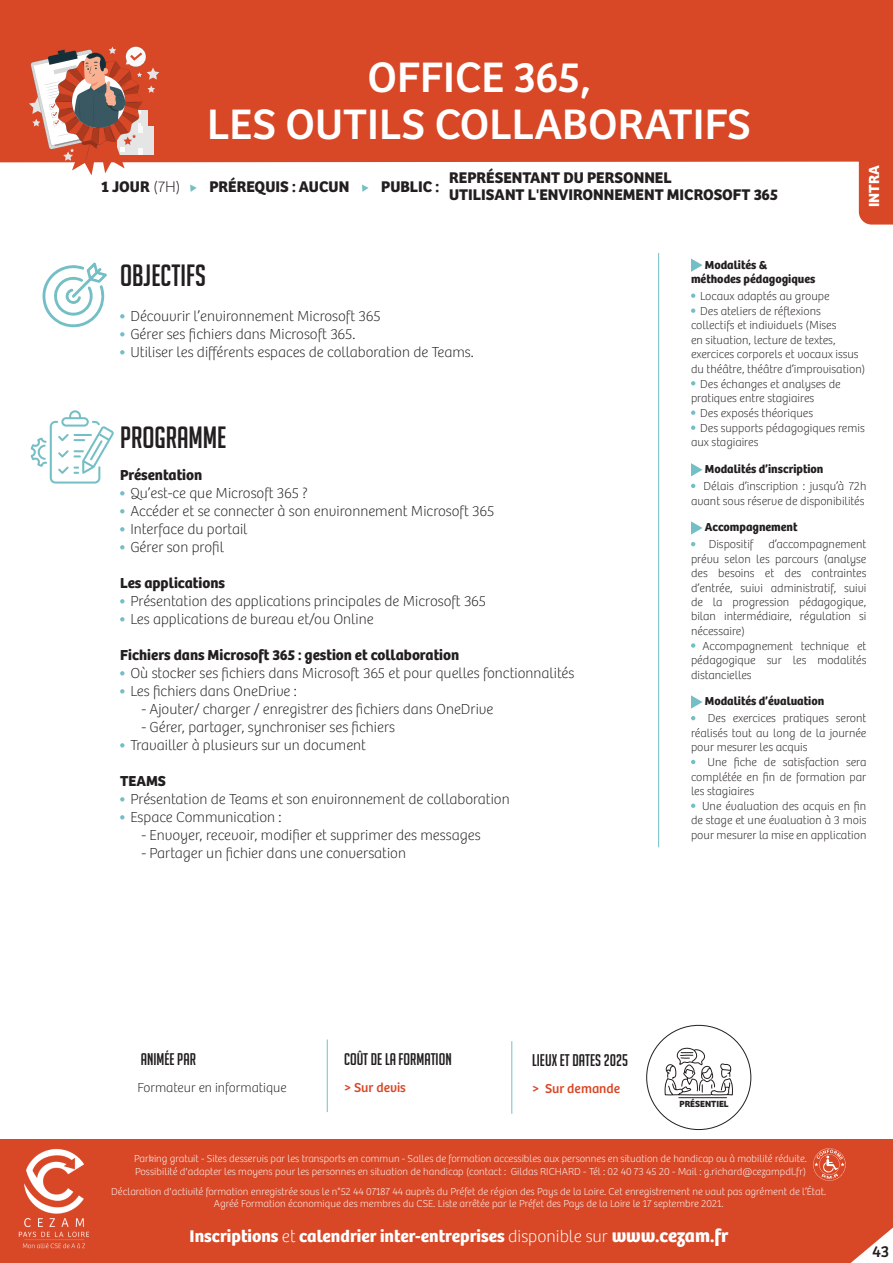
<style>
.page{position:relative;width:893px;height:1263px;background:#fff}
.page>*{position:absolute;margin:0;border:0;box-sizing:border-box;transform-origin:0 0}
.t1{font:44.25px/47.5px "Bree";color:#fff;text-align:center}
.t2{font:30px "Big Noodle Titling";color:#231f20}
.t3{font:700 17.55px "Bree";color:#fff}
.t4{font:16.5px "Big Noodle Titling";color:#231f20}
.t5{font:16.5px "Bree";color:#231f20}
.t6{font:700 16.05px/16.5px "Bree";color:#231f20}
.t7{font:700 15.15px "Bree";color:#fff}
.t8{font:100 15px/18px "Bree";color:#231f20}
.t9{font:700 15px "Bree";color:#231f20}
.t10{font:100 13.5px "Bree";color:#231f20}
.t11{font:13.5px "Bree";color:#d84726}
.t12{font:100 12px/14.4px "Bree";color:#231f20;text-align:justify}
.t13{font:700 12px/14.4px "Bree";color:#231f20}
.t14{font:100 10.5px/12.6px "Bree";color:#fff;text-align:center}
.t15{font:700 9.3px "Bree";color:#231f20}
.s1{font-weight:100}
.s2{font-size:18.75px}
</style>
<div class="page">
<div style="left:0;top:1139px;width:893px;height:124px;background:#d84726"></div>
<svg style="left:813px;top:1148px;width:33px;height:33px"></svg>
<div style="left:0;top:0;width:893px;height:170px;background:#d84726"></div>
<svg style="left:851px;top:1227px;width:42px;height:36px"></svg>
<img style="left:18px;top:1148px;width:72px;height:101px">
<svg style="left:120px;top:491px;width:5px;height:4px"></svg>
<svg style="left:120px;top:509px;width:5px;height:4px"></svg>
<svg style="left:120px;top:527px;width:5px;height:4px"></svg>
<svg style="left:120px;top:545px;width:5px;height:4px"></svg>
<svg style="left:120px;top:599px;width:5px;height:4px"></svg>
<svg style="left:120px;top:617px;width:5px;height:4px"></svg>
<svg style="left:120px;top:671px;width:5px;height:4px"></svg>
<svg style="left:120px;top:689px;width:5px;height:4px"></svg>
<svg style="left:120px;top:743px;width:5px;height:4px"></svg>
<svg style="left:120px;top:797px;width:5px;height:4px"></svg>
<svg style="left:120px;top:815px;width:5px;height:4px"></svg>
<svg style="left:120px;top:314px;width:5px;height:4px"></svg>
<svg style="left:120px;top:332px;width:5px;height:4px"></svg>
<svg style="left:120px;top:350px;width:5px;height:4px"></svg>
<svg style="left:42px;top:262px;width:65px;height:66px"></svg>
<svg style="left:30px;top:410px;width:84px;height:74px"></svg>
<hr style="left:658px;top:253px;width:1px;height:594px;background:#74bfc5">
<svg style="left:691px;top:258px;width:11px;height:14px"></svg>
<svg style="left:691px;top:293px;width:4px;height:5px"></svg>
<svg style="left:691px;top:308px;width:4px;height:5px"></svg>
<svg style="left:691px;top:381px;width:4px;height:4px"></svg>
<svg style="left:691px;top:410px;width:4px;height:5px"></svg>
<svg style="left:691px;top:425px;width:4px;height:5px"></svg>
<svg style="left:691px;top:463px;width:11px;height:13px"></svg>
<svg style="left:691px;top:484px;width:4px;height:4px"></svg>
<svg style="left:691px;top:521px;width:11px;height:14px"></svg>
<svg style="left:691px;top:542px;width:4px;height:4px"></svg>
<svg style="left:691px;top:643px;width:4px;height:5px"></svg>
<svg style="left:691px;top:695px;width:11px;height:14px"></svg>
<svg style="left:691px;top:716px;width:4px;height:4px"></svg>
<svg style="left:691px;top:760px;width:4px;height:4px"></svg>
<svg style="left:691px;top:803px;width:4px;height:5px"></svg>
<svg style="left:0;top:46px;width:893px;height:179px"></svg>
<hr style="left:327px;top:1039px;width:1px;height:73px;background:#74bfc5">
<hr style="left:512px;top:1041px;width:1px;height:73px;background:#74bfc5">
<svg style="left:664px;top:1047px;width:69px;height:51px"></svg>
<h1 class="t1" style="left:207px;top:50px;width:545px">OFFICE 365,<br>LES OUTILS COLLABORATIFS</h1>
<h3 class="t6" style="left:101px;top:177px;width:81px">1 JOUR <span class="s1">(7H)</span></h3>
<h3 class="t6" style="left:209px;top:177px;width:141px">PRÉREQUIS : AUCUN</h3>
<h3 class="t6" style="left:381px;top:177px;width:60px">PUBLIC :</h3>
<h3 class="t6" style="left:449px;top:168px;width:330px">REPRÉSENTANT DU PERSONNEL<br>UTILISANT L'ENVIRONNEMENT MICROSOFT 365</h3>
<p class="t7" style="left:862px;top:207px;width:44px;rotate:-90deg">INTRA</p>
<h2 class="t2" style="left:120px;top:260px;width:87px">OBJECTIFS</h2>
<p class="t8" style="left:130px;top:306px;width:345px">Découvrir l’environnement Microsoft 365<br>Gérer ses fichiers dans Microsoft 365.<br>Utiliser les différents espaces de collaboration de Teams.</p>
<h2 class="t2" style="left:120px;top:421px;width:108px">PROGRAMME</h2>
<p class="t9" style="left:120px;top:463px;width:84px">Présentation</p>
<p class="t8" style="left:130px;top:483px;width:365px">Qu’est-ce que Microsoft 365 ?<br>Accéder et se connecter à son environnement Microsoft 365<br>Interface du portail<br>Gérer son profil</p>
<p class="t9" style="left:120px;top:571px;width:106px">Les applications</p>
<p class="t8" style="left:130px;top:591px;width:357px">Présentation des applications principales de Microsoft 365<br>Les applications de bureau et/ou Online</p>
<p class="t9" style="left:120px;top:643px;width:341px">Fichiers dans Microsoft 365 : gestion et collaboration</p>
<p class="t8" style="left:130px;top:663px;width:446px">Où stocker ses fichiers dans Microsoft 365 et pour quelles fonctionnalités<br>Les fichiers dans OneDrive :</p>
<p class="t8" style="left:141px;top:699px;width:354px">- Ajouter/ charger / enregistrer des fichiers dans OneDrive</p>
<p class="t8" style="left:130px;top:717px;width:266px;text-indent:11px">- Gérer, partager, synchroniser ses fichiers<br>Travailler à plusieurs sur un document</p>
<p class="t9" style="left:120px;top:769px;width:48px">TEAMS</p>
<p class="t8" style="left:130px;top:789px;width:381px">Présentation de Teams et son environnement de collaboration<br>Espace Communication :</p>
<p class="t8" style="left:141px;top:825px;width:341px">- Envoyer, recevoir, modifier et supprimer des messages</p>
<p class="t8" style="left:141px;top:843px;width:266px">- Partager un fichier dans une conversation</p>
<p class="t13" style="left:691px;top:256px;width:126px;text-indent:14px">Modalités &amp; méthodes pédagogiques</p>
<p class="t12" style="left:700px;top:288px;width:131px">Locaux adaptés au groupe</p>
<p class="t12" style="left:700px;top:303px;width:122px">Des ateliers de réflexions</p>
<p class="t12" style="left:691px;top:318px;width:147px">collectifs et individuels (Mises</p>
<p class="t12" style="left:691px;top:332px;width:146px">en situation, lecture de textes,</p>
<p class="t12" style="left:691px;top:346px;width:169px">exercices corporels et vocaux issus</p>
<p class="t12" style="left:691px;top:361px;width:176px">du théâtre, théâtre d’improvisation)</p>
<p class="t12" style="left:700px;top:376px;width:142px">Des échanges et analyses de</p>
<p class="t12" style="left:691px;top:390px;width:125px">pratiques entre stagiaires</p>
<p class="t12" style="left:700px;top:405px;width:115px">Des exposés théoriques</p>
<p class="t12" style="left:700px;top:420px;width:166px">Des supports pédagogiques remis</p>
<p class="t12" style="left:691px;top:435px;width:69px">aux stagiaires</p>
<p class="t13" style="left:705px;top:461px;width:120px">Modalités d’inscription</p>
<p class="t12" style="left:691px;top:478px;width:177px;text-align:right">Délais d’inscription : jusqu’à 72h avant sous réserve de disponibilités</p>
<p class="t13" style="left:705px;top:519px;width:94px">Accompagnement</p>
<p class="t12" style="left:691px;top:537px;width:177px;text-indent:18px">Dispositif d’accompagnement prévu selon les parcours (analyse des besoins et des contraintes d’entrée, suivi administratif, suivi de la progression pédagogique, bilan intermédiaire, régulation si nécessaire)</p>
<p class="t12" style="left:691px;top:638px;width:177px;text-indent:11px">Accompagnement technique et pédagogique sur les modalités distancielles</p>
<p class="t13" style="left:705px;top:693px;width:121px">Modalités d’évaluation</p>
<p class="t12" style="left:691px;top:711px;width:177px;text-indent:17px">Des exercices pratiques seront réalisés tout au long de la journée pour mesurer les acquis</p>
<p class="t12" style="left:691px;top:754px;width:177px;text-indent:16px">Une fiche de satisfaction sera complétée en fin de formation par les stagiaires</p>
<p class="t12" style="left:691px;top:798px;width:177px;text-indent:11px">Une évaluation des acquis en fin de stage et une évaluation à 3 mois pour mesurer la mise en application</p>
<h3 class="t4" style="left:141px;top:1050px;width:57px">ANIMÉE PAR</h3>
<p class="t10" style="left:137px;top:1078px;width:151px">Formateur en informatique</p>
<h3 class="t4" style="left:344px;top:1050px;width:109px">COÛT DE LA FORMATION</h3>
<h3 class="t4" style="left:532px;top:1051px;width:98px">LIEUX ET DATES 2025</h3>
<p class="t11" style="left:344px;top:1077px;width:63px">&gt; Sur devis</p>
<p class="t11" style="left:532px;top:1078px;width:90px">&gt; Sur demande</p>
<p class="t15" style="left:679px;top:1096px;width:51px">PRÉSENTIEL</p>
<p class="t14" style="left:134px;top:1151px;width:674px;text-align:left">Parking gratuit - Sites desservis par les transports en commun - Salles de formation accessibles aux personnes en situation de handicap ou à mobilité réduite.<br>Possibilité d'adapter les moyens pour les personnes en situation de handicap (contact : Gildas RICHARD - Tél : 02 40 73 45 20 - Mail : g.richard@cezampdl.fr)</p>
<p class="t14" style="left:111px;top:1184px;width:716px">Déclaration d'activité formation enregistrée sous le n°52 44 07187 44 auprès du Préfet de région des Pays de la Loire. Cet enregistrement ne vaut pas agrément de l’État.<br>Agréé Formation économique des membres du CSE. Liste arrêtée par le Préfet des Pays de la Loire le 17 septembre 2021.</p>
<h3 class="t3" style="left:190px;top:1222px;width:540px">Inscriptions <span class="s1">et</span> calendrier inter-entreprises <span class="s1">disponible sur</span> <span class="s2">www.cezam.fr</span></h3>
<h3 class="t5" style="left:872px;top:1239px;width:19px">43</h3>
</div>
